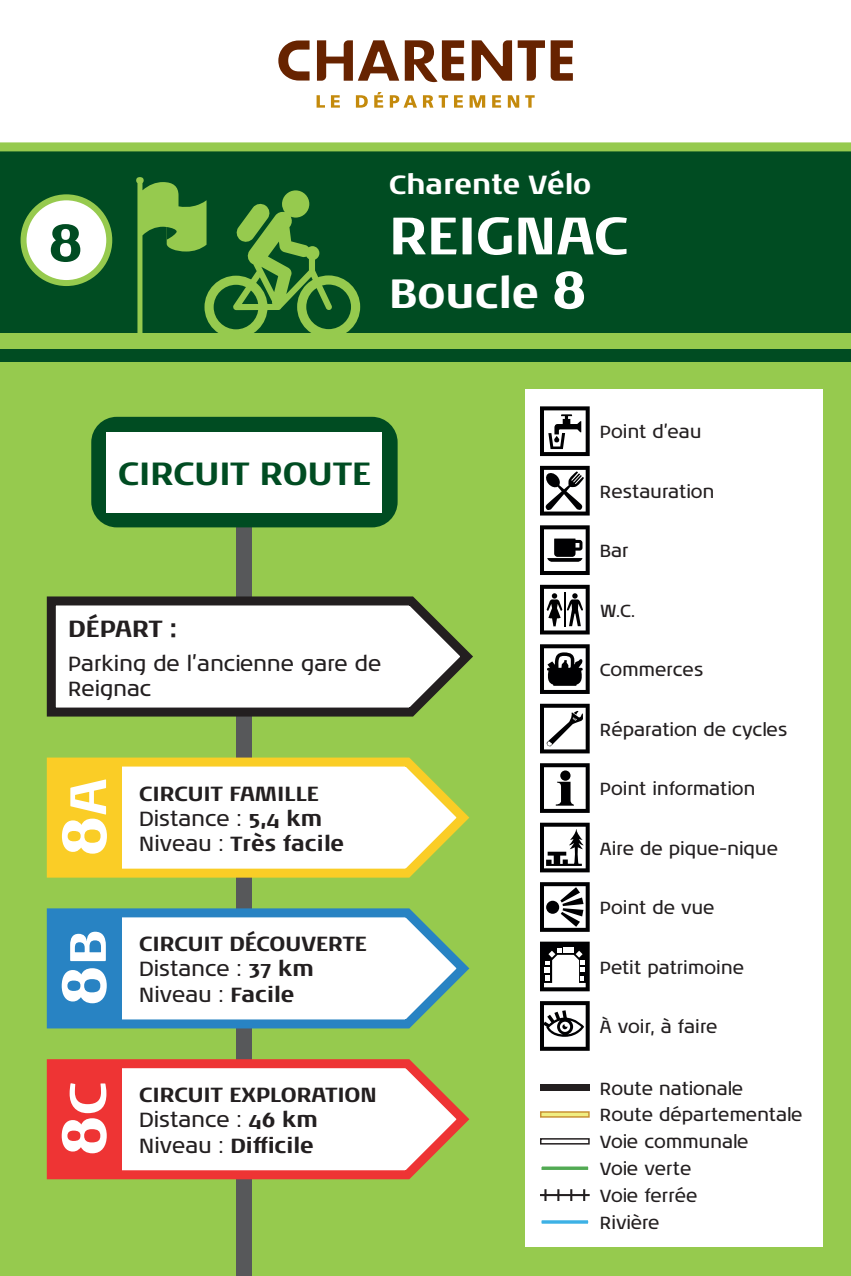
<style>
.page{position:relative;width:851px;height:1276px;background:#fff}
.page>*{position:absolute;margin:0;border:0;box-sizing:border-box;transform-origin:0 0}
.t1{font:700 64.2px "Noa LT Pro";color:#fff}
.t2{font:700 54px "Noa LT Pro";color:#fff}
.t3{font:700 54px "Noa LT Pro";color:#004c22}
.t4{font:700 52.5px "Noa LT Pro";color:#fff}
.t5{font:700 42px "Noa LT Pro";color:#fff}
.t6{font:700 33px "Noa LT Pro";letter-spacing:.005em;color:#004c22}
.t7{font:700 27px "Noa LT Pro";color:#fff}
.t8{font:700 24px "Noa LT Pro";color:#231f20}
.t9{font:700 21px/25.2px "Noa LT Pro";color:#231f20}
.t10{font:21px/25.2px "Noa LT Pro";letter-spacing:.005em;color:#231f20}
.t11{font:18px/27px "Noa LT Pro";color:#231f20}
.s1{font-size:54px}
.s2{font-weight:400}
.s3{font-weight:700}
</style>
<div class="page">
<div style="left:0;top:355px;width:850px;height:921px;background:#96ca4e"></div>
<svg style="left:316px;top:95px;width:9px;height:13px"></svg>
<svg style="left:331px;top:95px;width:9px;height:13px"></svg>
<svg style="left:356px;top:95px;width:12px;height:13px"></svg>
<svg style="left:374px;top:92px;width:9px;height:16px"></svg>
<svg style="left:390px;top:95px;width:27px;height:13px"></svg>
<svg style="left:423px;top:95px;width:25px;height:13px"></svg>
<svg style="left:454px;top:95px;width:9px;height:13px"></svg>
<svg style="left:469px;top:95px;width:16px;height:13px"></svg>
<svg style="left:492px;top:95px;width:9px;height:13px"></svg>
<svg style="left:507px;top:95px;width:12px;height:13px"></svg>
<svg style="left:525px;top:95px;width:9px;height:13px"></svg>
<svg style="left:278px;top:40px;width:31px;height:41px"></svg>
<svg style="left:317px;top:40px;width:147px;height:42px"></svg>
<svg style="left:471px;top:40px;width:101px;height:41px"></svg>
<div style="left:0;top:149px;width:850px;height:212px;background:#004c22"></div>
<div style="left:0;top:142px;width:850px;height:9px;background:#96ca4e"></div>
<svg style="left:136px;top:177px;width:224px;height:156px"></svg>
<div style="left:0;top:333px;width:850px;height:16px;background:#96ca4e"></div>
<div style="left:237px;top:461px;width:15px;height:815px;background:#57585a"></div>
<svg style="left:46px;top:588px;width:427px;height:133px;background:#cbd2be"></svg>
<svg style="left:46px;top:749px;width:424px;height:133px"></svg>
<div style="left:51px;top:762px;width:70px;height:110px;background:#facd26"></div>
<svg style="left:46px;top:900px;width:424px;height:133px"></svg>
<div style="left:52px;top:914px;width:69px;height:111px;background:#2883c3"></div>
<svg style="left:46px;top:1051px;width:424px;height:132px"></svg>
<div style="left:53px;top:1065px;width:69px;height:109px;background:#ee3434"></div>
<div style="left:91px;top:417px;width:306px;height:110px;background:#004c22;border-radius:26px"></div>
<div style="left:107px;top:432px;width:275px;height:80px;background:#fff"></div>
<div style="left:525px;top:389px;width:298px;height:857px;background:#fff"></div>
<svg style="left:540px;top:406px;width:49px;height:50px"></svg>
<svg style="left:540px;top:466px;width:49px;height:49px"></svg>
<svg style="left:540px;top:525px;width:49px;height:50px"></svg>
<svg style="left:540px;top:585px;width:49px;height:49px"></svg>
<hr style="left:564px;top:592px;width:1px;height:34px;background:#000002">
<svg style="left:540px;top:644px;width:49px;height:50px"></svg>
<svg style="left:540px;top:704px;width:49px;height:49px"></svg>
<svg style="left:540px;top:763px;width:49px;height:50px"></svg>
<div style="left:560px;top:770px;width:10px;height:10px;background:#000002;border-radius:50%"></div>
<svg style="left:540px;top:822px;width:49px;height:50px"></svg>
<svg style="left:540px;top:882px;width:49px;height:50px"></svg>
<svg style="left:540px;top:941px;width:49px;height:50px"></svg>
<svg style="left:540px;top:1001px;width:49px;height:49px"></svg>
<div style="left:540px;top:1084px;width:49px;height:6px;background:#231f20"></div>
<svg style="left:540px;top:1111px;width:49px;height:6px"></svg>
<svg style="left:541px;top:1166px;width:48px;height:4px"></svg>
<svg style="left:541px;top:1220px;width:48px;height:4px"></svg>
<div style="left:540px;top:1138px;width:49px;height:6px;border:2px solid #231f20"></div>
<svg style="left:540px;top:1189px;width:49px;height:12px"></svg>
<div style="left:24px;top:197px;width:85px;height:86px;background:#fff;border-radius:50%"></div>
<div style="left:21px;top:194px;width:91px;height:92px;border:6px solid #96ca4e;border-radius:50%"></div>
<h2 class="t3" style="left:48px;top:201px;width:36px">8</h2>
<h3 class="t7" style="left:389px;top:164px;width:203px">Charente Vélo</h3>
<h2 class="t2" style="left:389px;top:194px;width:240px">REIGNAC</h2>
<h3 class="t5" style="left:389px;top:262px;width:199px">Boucle <span class="s1">8</span></h3>
<h3 class="t6" style="left:118px;top:448px;width:254px">CIRCUIT ROUTE</h3>
<h3 class="t8" style="left:68px;top:611px;width:110px">DÉPART :</h3>
<p class="t10" style="left:68px;top:650px;width:314px">Parking de l’ancienne gare de<br>Reignac</p>
<h3 class="t4" style="left:48px;top:815px;width:39px;rotate:-90deg">A</h3>
<h1 class="t1" style="left:35px;top:856px;width:43px;rotate:-90deg">8</h1>
<h3 class="t4" style="left:47px;top:965px;width:37px;rotate:-90deg">B</h3>
<h1 class="t1" style="left:34px;top:1006px;width:43px;rotate:-90deg">8</h1>
<h3 class="t4" style="left:47px;top:1115px;width:35px;rotate:-90deg">C</h3>
<h1 class="t1" style="left:34px;top:1156px;width:43px;rotate:-90deg">8</h1>
<p class="t9" style="left:139px;top:779px;width:184px">CIRCUIT FAMILLE<br><span class="s2">Distance :</span> 5,4 km</p>
<p class="t9" style="left:139px;top:829px;width:206px"><span class="s2">Niveau :</span> Très facile</p>
<p class="t9" style="left:139px;top:930px;width:229px">CIRCUIT DÉCOUVERTE<br><span class="s2">Distance :</span> 37 km</p>
<p class="t10" style="left:139px;top:981px;width:157px">Niveau : <span class="s3">Facile</span></p>
<p class="t9" style="left:139px;top:1080px;width:239px">CIRCUIT EXPLORATION<br><span class="s2">Distance :</span> 46 km</p>
<p class="t9" style="left:139px;top:1131px;width:176px"><span class="s2">Niveau :</span> Difficile</p>
<p class="t11" style="left:599px;top:418px;width:103px">Point d’eau</p>
<p class="t11" style="left:599px;top:477px;width:116px">Restauration</p>
<p class="t11" style="left:599px;top:537px;width:30px">Bar</p>
<p class="t11" style="left:599px;top:596px;width:37px">W.C.</p>
<p class="t11" style="left:599px;top:656px;width:105px">Commerces</p>
<p class="t11" style="left:599px;top:715px;width:189px">Réparation de cycles</p>
<p class="t11" style="left:599px;top:775px;width:157px">Point information</p>
<p class="t11" style="left:599px;top:834px;width:180px">Aire de pique-nique</p>
<p class="t11" style="left:599px;top:893px;width:116px">Point de vue</p>
<p class="t11" style="left:599px;top:953px;width:146px">Petit patrimoine</p>
<p class="t11" style="left:599px;top:1012px;width:119px">À voir, à faire</p>
<p class="t11" style="left:599px;top:1074px;width:204px">Route nationale<br>Route départementale</p>
<p class="t11" style="left:599px;top:1155px;width:93px">Voie verte</p>
<p class="t11" style="left:599px;top:1208px;width:61px">Rivière</p>
<p class="t11" style="left:599px;top:1128px;width:150px">Voie communale</p>
<p class="t11" style="left:599px;top:1181px;width:99px">Voie ferrée</p>
</div>
